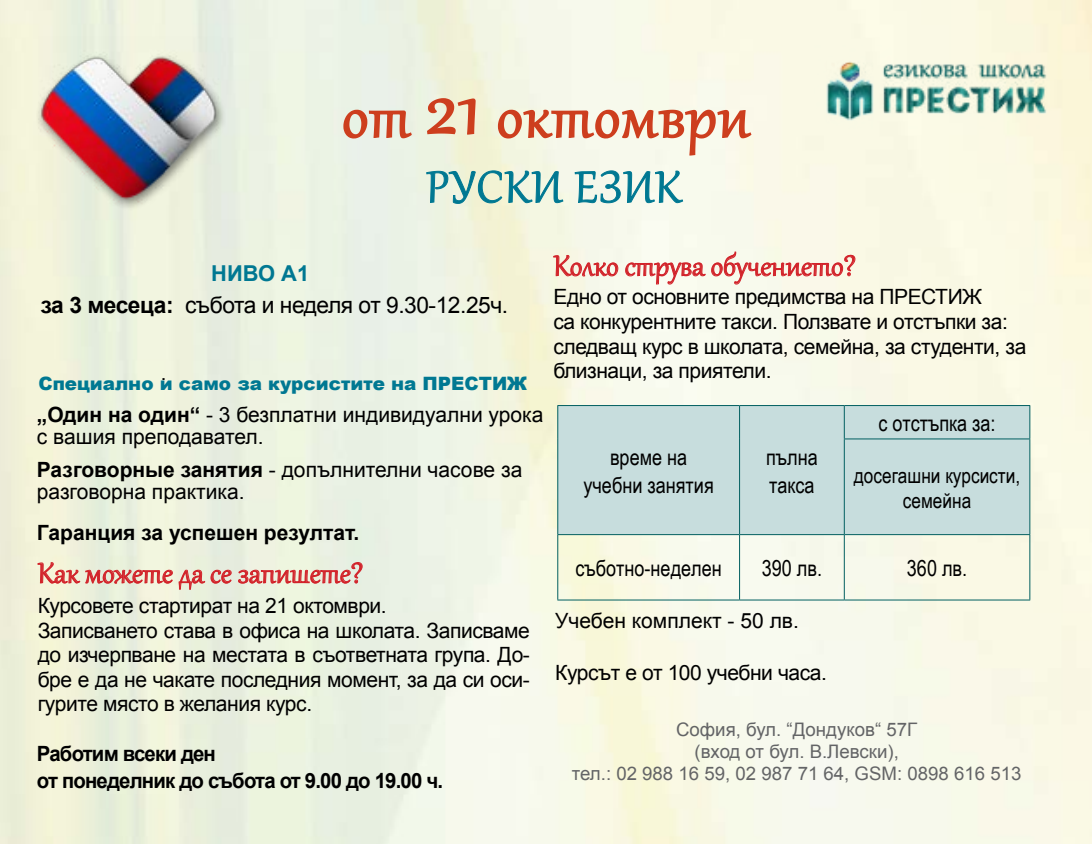
<style>
.page{position:relative;width:1092px;height:844px;background:#fff}
.page>*{position:absolute;margin:0;border:0;box-sizing:border-box;transform-origin:0 0}
.t1{font:73.5px "Gabriola";letter-spacing:.02em;color:#cd3e1e}
.t2{font:54.25px "Gabriola";letter-spacing:.03em;color:#007892}
.t3{font:35px "Gabriola";color:#d2232a}
.t4{font:22.75px "Arial";letter-spacing:-.02em;color:#000}
.t5{font:22.05px/28.9px "Arial Narrow";color:#000;text-align:center}
.t6{font:700 21.88px "Arial";color:#007892}
.t7{font:21px/24.5px "Arial";letter-spacing:-.02em;color:#000}
.t8{font:21px/21.9px "Arial";color:#000}
.t9{font:700 21px/26.6px "Arial";letter-spacing:-.04em;color:#000}
.t10{font:700 21px "Arial";color:#000}
.t11{font:21px/25.2px "Arial Narrow";color:#000;text-align:center}
.t12{font:20.12px "Arial";color:#000}
.t13{font:18.55px/22.4px "Arial";color:#636466;text-align:center}
.t14{font:900 18.38px "Arial";color:#007892}
.s1{font-size:94.5px}
.s2{font-weight:700}
</style>
<div class="page">
<img style="left:0;top:0;width:1091px;height:843px">
<svg style="left:37px;top:561px;width:195px;height:29px;background:#e7caba"></svg>
<svg style="left:238px;top:561px;width:125px;height:22px;background:#e4bdb2"></svg>
<svg style="left:553px;top:254px;width:65px;height:23px"></svg>
<svg style="left:624px;top:251px;width:231px;height:34px;background:#f2d5ca"></svg>
<div style="left:558px;top:406px;width:471px;height:128px;background:#c7dddd"></div>
<hr style="left:557px;top:405px;width:182px;height:1px;background:#015f60">
<hr style="left:557px;top:406px;width:1px;height:33px;background:#015f60">
<hr style="left:739px;top:405px;width:105px;height:1px;background:#015f60">
<hr style="left:739px;top:406px;width:1px;height:33px;background:#015f60">
<hr style="left:557px;top:439px;width:1px;height:95px;background:#015f60">
<hr style="left:739px;top:439px;width:1px;height:95px;background:#015f60">
<hr style="left:844px;top:405px;width:186px;height:1px;background:#015f60">
<hr style="left:843px;top:406px;width:1px;height:32px;background:#015f60">
<hr style="left:1029px;top:406px;width:1px;height:32px;background:#015f60">
<hr style="left:843px;top:438px;width:187px;height:1px;background:#015f60">
<hr style="left:843px;top:439px;width:1px;height:95px;background:#015f60">
<hr style="left:1029px;top:439px;width:1px;height:95px;background:#015f60">
<hr style="left:557px;top:534px;width:182px;height:1px;background:#015f60">
<hr style="left:557px;top:535px;width:1px;height:64px;background:#015f60">
<hr style="left:739px;top:534px;width:105px;height:1px;background:#015f60">
<hr style="left:739px;top:535px;width:1px;height:64px;background:#015f60">
<hr style="left:844px;top:534px;width:186px;height:1px;background:#015f60">
<hr style="left:843px;top:535px;width:1px;height:64px;background:#015f60">
<hr style="left:1029px;top:535px;width:1px;height:64px;background:#015f60">
<hr style="left:557px;top:599px;width:182px;height:1px;background:#015f60">
<hr style="left:739px;top:599px;width:105px;height:1px;background:#015f60">
<hr style="left:844px;top:599px;width:186px;height:1px;background:#015f60">
<img style="left:814px;top:45px;width:245px;height:83px">
<svg style="left:342px;top:108px;width:71px;height:32px;background:#e1bfaf"></svg>
<svg style="left:426px;top:97px;width:50px;height:38px;background:#e6c2a9"></svg>
<svg style="left:497px;top:108px;width:255px;height:48px;background:#edd2bf"></svg>
<svg style="left:426px;top:170px;width:137px;height:34px;background:#c7decf"></svg>
<svg style="left:574px;top:170px;width:109px;height:33px;background:#c7dfda"></svg>
<div style="left:35px;top:53px;width:192px;height:157px;background:#000;opacity:.5"></div>
<img style="left:38px;top:37px;width:182px;height:182px">
<h1 class="t1" style="left:342px;top:68px;width:409px">от <span class="s1">21</span> октомври</h1>
<h2 class="t2" style="left:426px;top:151px;width:256px">РУСКИ ЕЗИК</h2>
<p class="t6" style="left:211px;top:259px;width:99px">НИВО А1</p>
<p class="t4" style="left:41px;top:289px;width:469px"><span class="s2">за 3 месеца:</span> събота и неделя от 9.30-12.25ч.</p>
<p class="t14" style="left:38px;top:370px;width:490px">Специално и само за курсистите на ПРЕСТИЖ</p>
<p class="t8" style="left:37px;top:403px;width:508px"><span class="s2">„Один на один“</span> - 3 безплатни индивидуални урока с вашия преподавател.</p>
<p class="t8" style="left:37px;top:458px;width:487px"><span class="s2">Разговорные занятия</span> - допълнителни часове за разговорна практика.</p>
<p class="t10" style="left:37px;top:518px;width:324px">Гаранция за успешен резултат.</p>
<p class="t12" style="left:161px;top:359px;width:7px">.</p>
<h3 class="t3" style="left:38px;top:550px;width:327px">Как можете да се запишете?</h3>
<p class="t7" style="left:38px;top:593px;width:493px">Курсовете стартират на 21 октомври.<br>Записването става в офиса на школата. Записваме до изчерпване на местата в съответната група. До&shy;бре е да не чакате последния момент, за да си оси&shy;гурите място в желания курс.</p>
<p class="t9" style="left:37px;top:740px;width:408px">Работим всеки ден<br>от понеделник до събота от 9.00 до 19.00 ч.</p>
<h3 class="t3" style="left:553px;top:243px;width:304px">Колко струва обучението?</h3>
<p class="t7" style="left:553px;top:285px;width:474px">Едно от основните предимства на ПРЕСТИЖ<br>са конкурентните такси. Ползвате и отстъпки за: следващ курс в школата, семейна, за студенти, за близнаци, за приятели.</p>
<p class="t5" style="left:583px;top:441px;width:132px">време на учебни занятия</p>
<p class="t5" style="left:766px;top:441px;width:53px;text-align:left">пълна такса</p>
<p class="t5" style="left:878px;top:408px;width:119px">с отстъпка за:</p>
<p class="t11" style="left:853px;top:462px;width:168px">досегашни курсисти, семейна</p>
<p class="t5" style="left:575px;top:553px;width:148px">съботно-неделен</p>
<p class="t5" style="left:761px;top:553px;width:62px">390 лв.</p>
<p class="t5" style="left:906px;top:553px;width:62px">360 лв.</p>
<p class="t8" style="left:555px;top:609px;width:245px">Учебен комплект - 50 лв.</p>
<p class="t7" style="left:555px;top:660px;width:273px">Курсът е от 100 учебни часа.</p>
<p class="t13" style="left:572px;top:718px;width:451px">София, бул. “Дондуков“ 57Г<br>(вход от бул. В.Левски),<br>тел.: 02 988 16 59, 02 987 71 64, GSM: 0898 616 513</p>
</div>
